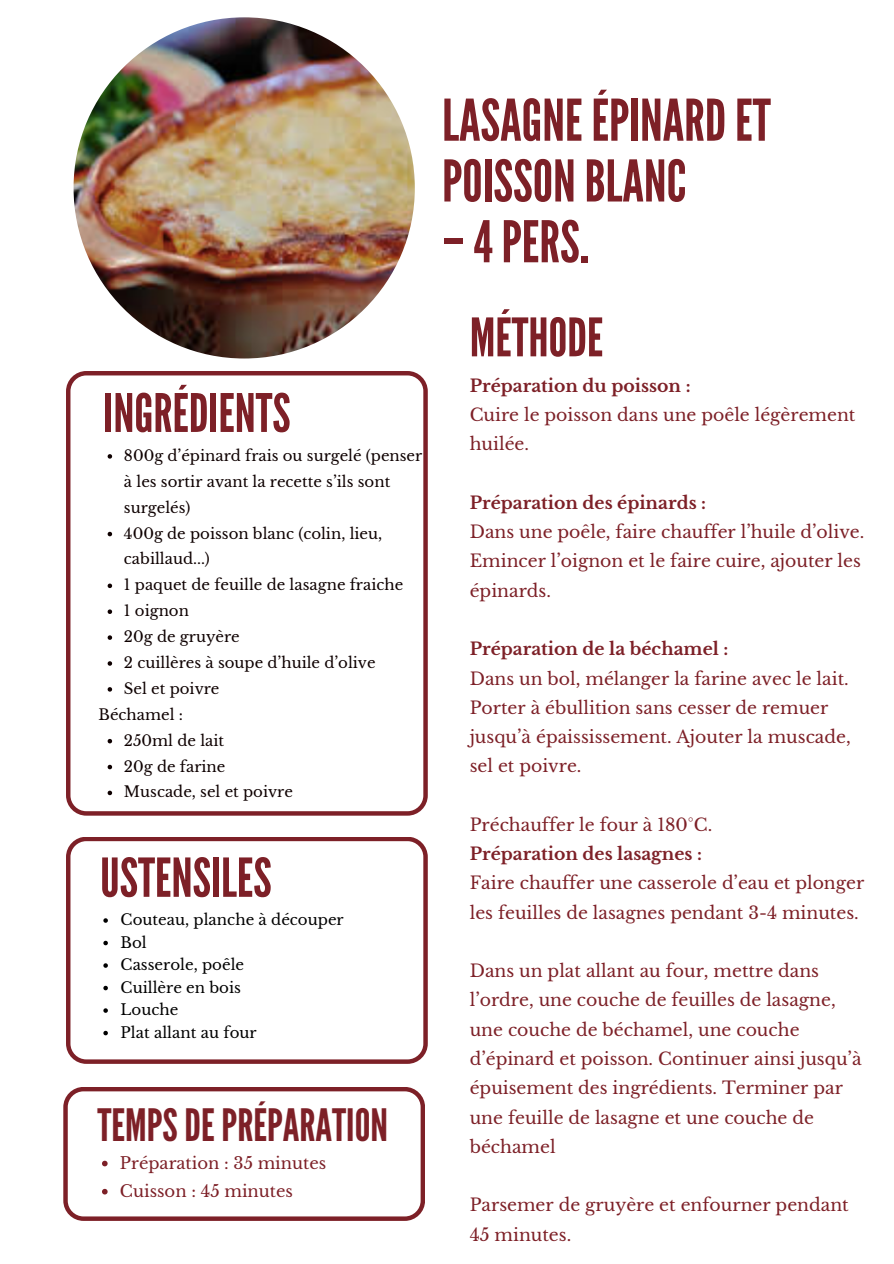
<style>
.page{position:relative;width:894px;height:1264px;background:#fff}
.page>*{position:absolute;margin:0;border:0;box-sizing:border-box;transform-origin:0 0}
.t1{font:57.3px/60.8px "League Gothic";color:#7d2027}
.t2{font:53.55px "League Gothic";color:#7d2027}
.t3{font:52.95px "League Gothic";color:#7d2027}
.t4{font:44.55px "League Gothic";color:#7d2027}
.t5{font:17.25px/29.2px "Libre Baskerville";color:#7d2027}
.t6{font:16.35px "Libre Baskerville";color:#7d2027}
.t7{font:15px "Libre Baskerville";color:#000}
.t8{font:14.85px/25.8px "Libre Baskerville";color:#0e0000}
.s1{font-weight:700}
</style>
<div class="page">
<svg style="left:66px;top:371px;width:361px;height:444px"></svg>
<svg style="left:66px;top:837px;width:361px;height:226px"></svg>
<img style="left:73px;top:17px;width:341px;height:341px;border-radius:50%">
<svg style="left:64px;top:1087px;width:360px;height:133px"></svg>
<svg style="left:108px;top:454px;width:4px;height:4px"></svg>
<svg style="left:108px;top:532px;width:4px;height:4px"></svg>
<svg style="left:108px;top:583px;width:4px;height:5px"></svg>
<svg style="left:108px;top:609px;width:4px;height:5px"></svg>
<svg style="left:108px;top:635px;width:4px;height:5px"></svg>
<svg style="left:108px;top:661px;width:4px;height:4px"></svg>
<svg style="left:108px;top:687px;width:4px;height:4px"></svg>
<svg style="left:108px;top:739px;width:4px;height:4px"></svg>
<svg style="left:108px;top:764px;width:4px;height:5px"></svg>
<svg style="left:108px;top:790px;width:4px;height:5px"></svg>
<svg style="left:103px;top:918px;width:5px;height:4px"></svg>
<svg style="left:103px;top:940px;width:5px;height:5px"></svg>
<svg style="left:103px;top:963px;width:5px;height:4px"></svg>
<svg style="left:103px;top:985px;width:5px;height:5px"></svg>
<svg style="left:103px;top:1008px;width:5px;height:4px"></svg>
<svg style="left:103px;top:1030px;width:5px;height:5px"></svg>
<svg style="left:102px;top:1160px;width:6px;height:6px"></svg>
<svg style="left:102px;top:1188px;width:6px;height:6px"></svg>
<h1 class="t3" style="left:103px;top:382px;width:188px">INGRÉDIENTS</h1>
<p class="t8" style="left:124px;top:443px;width:300px">800g d’épinard frais ou surgelé (penser à les sortir avant la recette s’ils sont surgelés)</p>
<p class="t8" style="left:124px;top:520px;width:260px">400g de poisson blanc (colin, lieu, cabillaud...)</p>
<p class="t8" style="left:124px;top:572px;width:281px">1 paquet de feuille de lasagne fraiche</p>
<p class="t8" style="left:124px;top:598px;width:66px">1 oignon</p>
<p class="t8" style="left:124px;top:624px;width:117px">20g de gruyère</p>
<p class="t8" style="left:124px;top:650px;width:253px">2 cuillères à soupe d’huile d’olive</p>
<p class="t8" style="left:124px;top:675px;width:97px">Sel et poivre</p>
<p class="t8" style="left:99px;top:701px;width:86px">Béchamel :</p>
<h1 class="t8" style="left:124px;top:727px;width:102px">250ml de lait</h1>
<p class="t8" style="left:124px;top:753px;width:103px">20g de farine</p>
<p class="t8" style="left:124px;top:779px;width:170px">Muscade, sel et poivre</p>
<p class="t2" style="left:100px;top:846px;width:173px">USTENSILES</p>
<p class="t7" style="left:121px;top:910px;width:224px">Couteau, planche à découper</p>
<p class="t7" style="left:121px;top:933px;width:28px">Bol</p>
<p class="t7" style="left:121px;top:955px;width:125px">Casserole, poêle</p>
<p class="t7" style="left:121px;top:978px;width:122px">Cuillère en bois</p>
<p class="t7" style="left:121px;top:1000px;width:59px">Louche</p>
<p class="t7" style="left:121px;top:1023px;width:137px">Plat allant au four</p>
<h3 class="t4" style="left:97px;top:1099px;width:292px">TEMPSDEPRÉPARATION</h3>
<h3 class="t6" style="left:120px;top:1152px;width:208px">Préparation : 35 minutes</h3>
<h3 class="t6" style="left:120px;top:1180px;width:174px">Cuisson : 45 minutes</h3>
<p class="t1" style="left:442px;top:91px;width:330px">LASAGNE ÉPINARDET<br>POISSONBLANC –4PERS.</p>
<p class="t3" style="left:469px;top:307px;width:135px">MÉTHODE</p>
<h2 class="t5" style="left:469px;top:371px;width:387px"><span class="s1">Préparation du poisson :<br></span>Cuire le poisson dans une poêle légèrement huilée.</h2>
<h1 class="t5" style="left:469px;top:488px;width:396px"><span class="s1">Préparation des épinards :<br></span>Dans une poêle, faire chauffer l’huile d’olive.<br>Emincer l’oignon et le faire cuire, ajouter les épinards.</h1>
<h1 class="t5" style="left:469px;top:634px;width:382px"><span class="s1">Préparation de la béchamel :<br></span>Dans un bol, mélanger la farine avec le lait.<br>Porter à ébullition sans cesser de remuer jusqu’à épaississement. Ajouter la muscade, sel et poivre.</h1>
<h3 class="t5" style="left:469px;top:810px;width:396px">Préchauffer le four à 180°C.<br><span class="s1">Préparation des lasagnes :<br></span>Faire chauffer une casserole d’eau et plonger les feuilles de lasagnes pendant 3-4 minutes.</h3>
<h3 class="t5" style="left:469px;top:956px;width:393px">Dans un plat allant au four, mettre dans l’ordre, une couche de feuilles de lasagne, une couche de béchamel, une couche d’épinard et poisson. Continuer ainsi jusqu’à épuisement des ingrédients. Terminer par une feuille de lasagne et une couche de béchamel</h3>
<h3 class="t5" style="left:469px;top:1190px;width:380px">Parsemer de gruyère et enfourner pendant<br>45 minutes.</h3>
</div>
